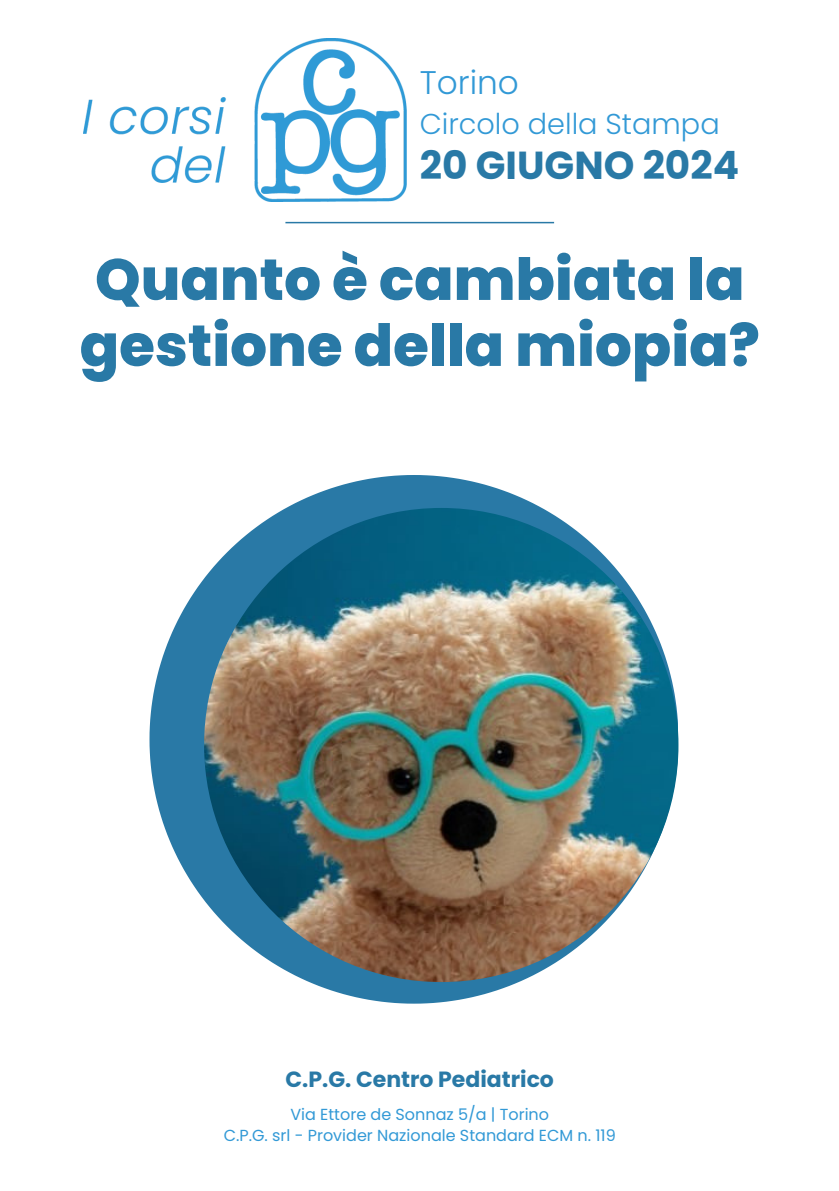
<style>
.page{position:relative;width:839px;height:1191px;background:#fff}
.page>*{position:absolute;margin:0;border:0;box-sizing:border-box;transform-origin:0 0}
.t1{font:800 58px/66px "Poppins";color:#2979a6}
.t2{font:700 39px "Poppins";color:#2979a6}
.t3{font:300 32.8px "Poppins";color:#3299d6}
.t4{font:300 28.8px "Poppins";color:#3299d6}
.t5{font:700 22px "Poppins";color:#2979a6}
.t6{font:16px "Poppins";color:#3299d6}
</style>
<div class="page">
<svg style="left:149px;top:475px;width:528px;height:528px"></svg>
<img style="left:204px;top:508px;width:474px;height:474px;border-radius:50%">
<hr style="left:285px;top:222px;width:269px;height:1px;background:#2979a6">
<img style="left:84px;top:38px;width:322px;height:164px">
<h4 class="t3" style="left:420px;top:59px;width:101px">Torino</h4>
<h4 class="t4" style="left:420px;top:104px;width:301px">Circolo della Stampa</h4>
<p class="t2" style="left:420px;top:138px;width:321px">20 GIUGNO 2024</p>
<p class="t1" style="left:80px;top:247px;width:681px">Quanto è cambiata la gestione della miopia?</p>
<h2 class="t5" style="left:285px;top:1064px;width:270px">C.P.G. Centro Pediatrico</h2>
<h1 class="t6" style="left:290px;top:1103px;width:260px">Via Ettore de Sonnaz 5/a | Torino</h1>
<p class="t6" style="left:224px;top:1124px;width:393px">C.P.G. srl - Provider Nazionale Standard ECM n. 119</p>
</div>
